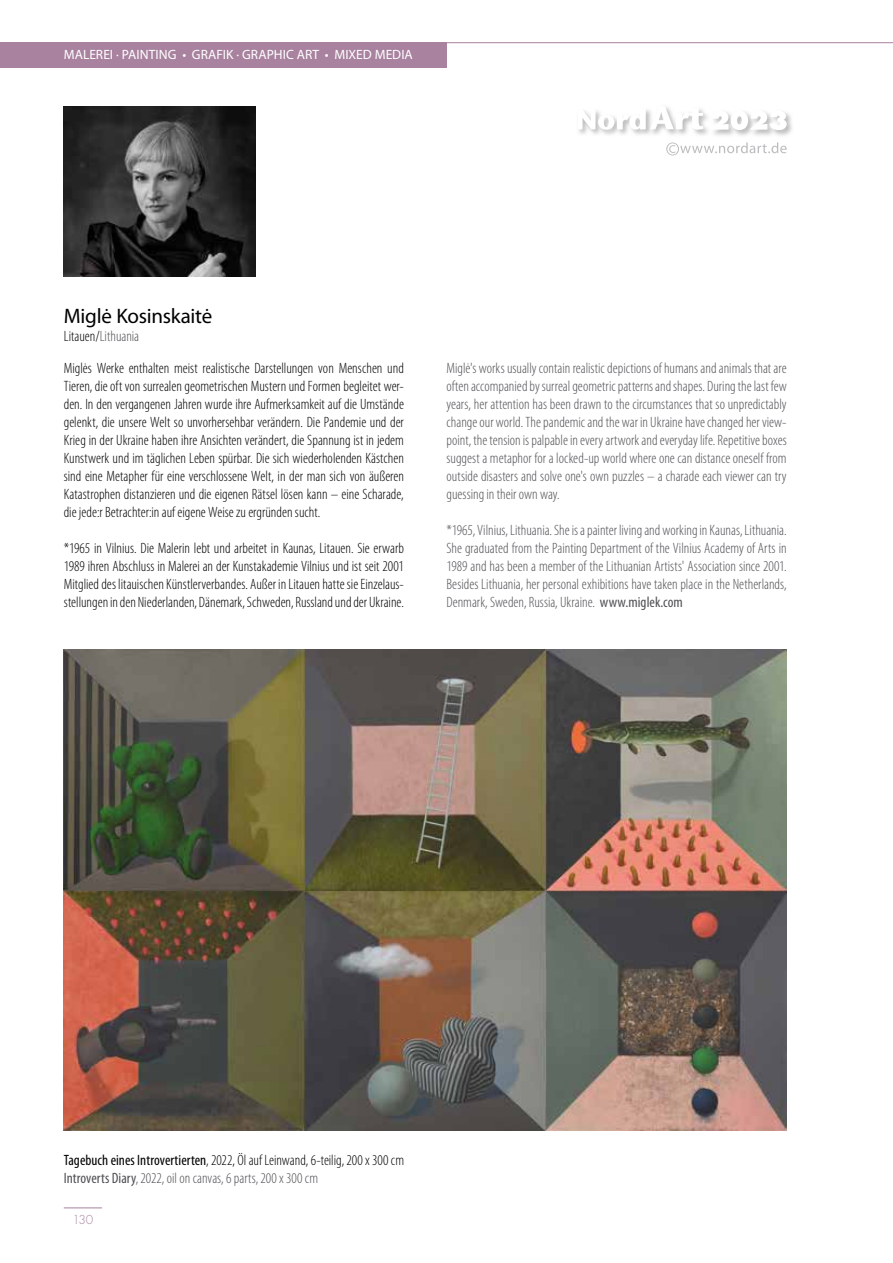
<style>
.page{position:relative;width:893px;height:1263px;background:#fff}
.page>*{position:absolute;margin:0;border:0;box-sizing:border-box;transform-origin:0 0}
.t1{font:21px "Myriad Pro";letter-spacing:-.01em;color:#000}
.t2{font:300 condensed 15px/18px "Myriad Pro";color:#000}
.t3{font:300 condensed 15px/18px "Myriad Pro";color:#514f53;text-align:justify}
.t4{font:13.5px "Myriad Pro";letter-spacing:.005em;color:#fff}
.t5{font:300 12px "Futura Std";color:#a8829f}
.s1{color:#514f53}
.s2{font-weight:400}
.s3{font-weight:400;color:#514f53}
</style>
<div class="page">
<div style="left:0;top:43px;width:446px;height:25px;background:#a8829f"></div>
<hr style="left:446px;top:42px;width:447px;height:1px;background:#a8829f">
<hr style="left:64px;top:1207px;width:38px;height:1px;background:#a8829f">
<svg style="left:666px;top:142px;width:121px;height:13px"></svg>
<svg style="left:578px;top:130px;width:71px;height:5px"></svg>
<svg style="left:649px;top:111px;width:59px;height:24px"></svg>
<svg style="left:579px;top:107px;width:124px;height:23px"></svg>
<svg style="left:714px;top:113px;width:78px;height:23px"></svg>
<svg style="left:713px;top:112px;width:74px;height:18px"></svg>
<img style="left:64px;top:650px;width:723px;height:481px">
<img style="left:64px;top:106px;width:191px;height:170px">
<p class="t4" style="left:64px;top:46px;width:351px">MALEREI · PAINTING • GRAFIK · GRAPHIC ART • MIXED MEDIA</p>
<h1 class="t1" style="left:64px;top:303px;width:150px">Miglė Kosinskaitė</h1>
<p class="t2" style="left:64px;top:321px;width:342px;line-height:31.5px">Litauen/<span class="s1">Lithuania<br></span>Miglės Werke enthalten meist realistische Darstellungen von Menschen und</p>
<p class="t2" style="left:64px;top:377px;width:342px;text-align:justify">Tieren, die oft von surrealen geometrischen Mustern und Formen begleitet wer&shy;den. In den vergangenen Jahren wurde ihre Aufmerksamkeit auf die Umstände gelenkt, die unsere Welt so unvorhersehbar verändern. Die Pandemie und der Krieg in der Ukraine haben ihre Ansichten verändert, die Spannung ist in jedem Kunstwerk und im täglichen Leben spürbar. Die sich wiederholenden Kästchen sind eine Metapher für eine verschlossene Welt, in der man sich von äußeren Katastrophen distanzieren und die eigenen Rätsel lösen kann – eine Scharade, die jede:r Betrachter:in auf eigene Weise zu ergründen sucht.</p>
<p class="t2" style="left:64px;top:539px;width:342px;text-align:justify">*1965 in Vilnius. Die Malerin lebt und arbeitet in Kaunas, Litauen. Sie erwarb 1989 ihren Abschluss in Malerei an der Kunstakademie Vilnius und ist seit 2001<br>Mitglied des litauischen Künstlerverbandes. Außer in Litauen hatte sie Einzelaus&shy;stellungen in den Niederlanden, Dänemark, Schweden, Russland und der Ukraine.</p>
<p class="t3" style="left:446px;top:359px;width:342px">Miglė's works usually contain realistic depictions of humans and animals that are often accompanied by surreal geometric patterns and shapes. During the last few years, her attention has been drawn to the circumstances that so unpredictably change our world. The pandemic and the war in Ukraine have changed her view&shy;point, the tension is palpable in every artwork and everyday life. Repetitive boxes suggest a metaphor for a locked-up world where one can distance oneself from outside disasters and solve one's own puzzles – a charade each viewer can try guessing in their own way.</p>
<p class="t3" style="left:446px;top:521px;width:342px">*1965, Vilnius, Lithuania. She is a painter living and working in Kaunas, Lithuania.<br>She graduated from the Painting Department of the Vilnius Academy of Arts in 1989 and has been a member of the Lithuanian Artists' Association since 2001.<br>Besides Lithuania, her personal exhibitions have taken place in the Netherlands, Denmark, Sweden, Russia, Ukraine. <span class="s2">www.miglek.com</span></p>
<p class="t2" style="left:64px;top:1151px;width:342px"><span class="s2">Tagebuch eines Introvertierten</span>, 2022, Öl auf Leinwand, 6-teilig, 200 x 300 cm<br><span class="s3">Introverts Diary</span><span class="s1">, 2022, oil on canvas, 6 parts, 200 x 300 cm</span></p>
<p class="t5" style="left:72px;top:1212px;width:22px">130</p>
</div>
